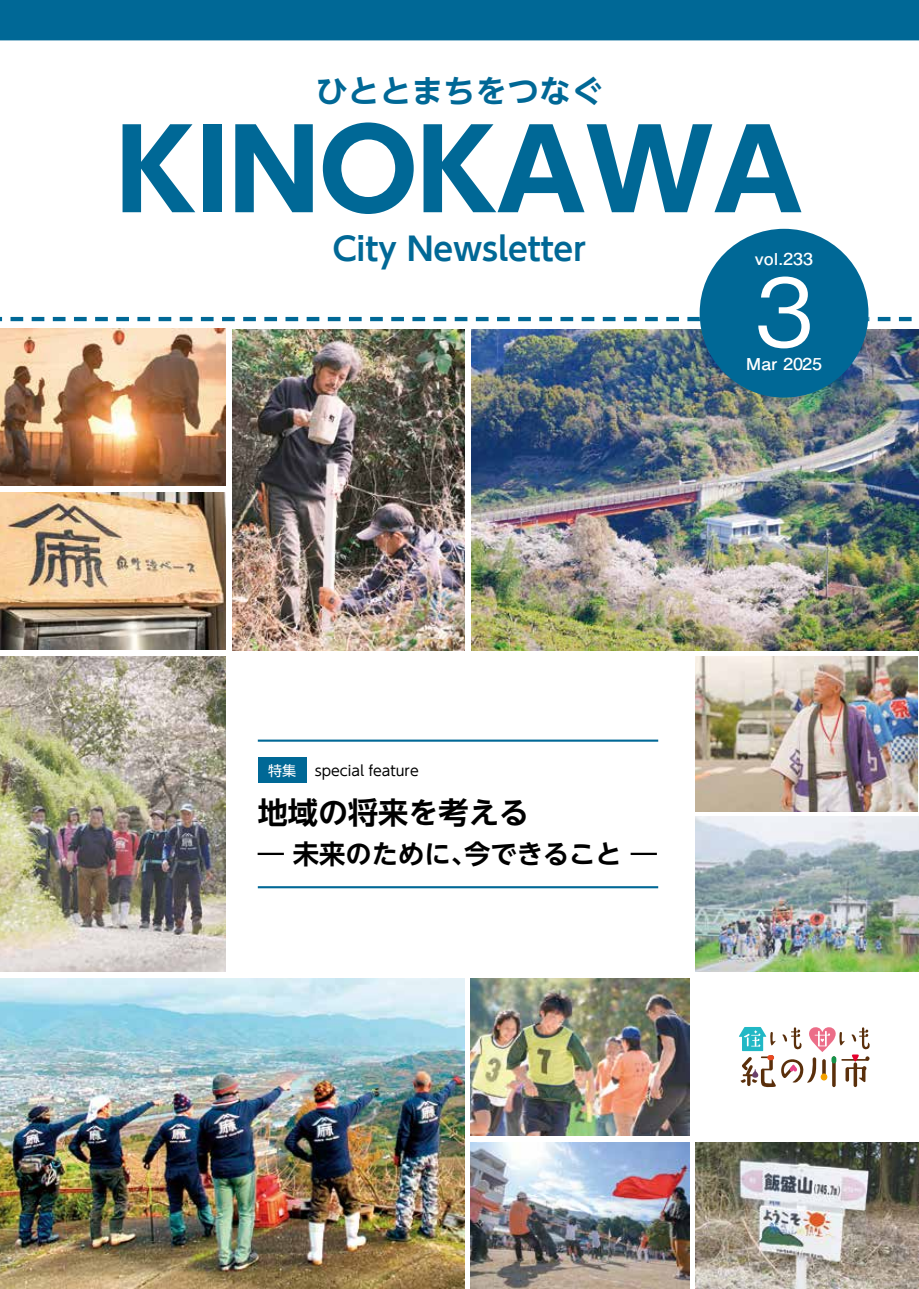
<style>
.page{position:relative;width:919px;height:1289px;background:#fff}
.page>*{position:absolute;margin:0;border:0;box-sizing:border-box;transform-origin:0 0}
.t1{font:700 109.35px "UD Shin Go NT Pro";color:#006896}
.t2{font:500 93.3px "Gothic BBB Pro";color:#fff}
.t3{font:700 31.95px "UD Shin Go NT Pro De";color:#006896}
.t4{font:700 30.15px "UD Shin Go NT Pro De";color:#000}
.t5{font:700 26.55px "UD Shin Go NT Pro De";color:#000}
.t6{font:700 16.35px "Futo Go B101 Pro";color:#fff;scale:1.1 1}
.t7{font:14.1px "UD Shin Go NT Pro";color:#000}
.t8{font:14.1px "UD Shin Go NT Pro";color:#fff}
</style>
<div class="page">
<svg style="left:0;top:317px;width:912px;height:4px"></svg>
<img style="left:0;top:656px;width:225px;height:315px">
<svg style="left:739px;top:1027px;width:130px;height:60px"></svg>
<hr style="left:258px;top:739px;width:400px;height:2px;background:#006896">
<hr style="left:258px;top:886px;width:400px;height:2px;background:#006896">
<div style="left:258px;top:757px;width:48px;height:26px;background:#006896"></div>
<img style="left:0;top:492px;width:225px;height:157px">
<img style="left:695px;top:816px;width:223px;height:155px">
<img style="left:0;top:978px;width:464px;height:310px">
<img style="left:470px;top:1142px;width:219px;height:146px">
<img style="left:695px;top:1142px;width:223px;height:146px">
<img style="left:471px;top:329px;width:447px;height:321px">
<img style="left:232px;top:329px;width:232px;height:321px">
<img style="left:0;top:328px;width:225px;height:157px">
<img style="left:470px;top:978px;width:219px;height:157px">
<img style="left:695px;top:656px;width:222px;height:155px">
<div style="left:699px;top:229px;width:169px;height:168px;background:#006896;border-radius:50%"></div>
<div style="left:0;top:0;width:918px;height:40px;background:#006896"></div>
<p class="t3" style="left:316px;top:64px;width:289px">ひととまちをつなぐ</p>
<h1 class="t1" style="left:116px;top:81px;width:687px">KINOKAWA</h1>
<p class="t3" style="left:332px;top:223px;width:255px">City Newsletter</p>
<p class="t6" style="left:754px;top:245px;width:55px">vol.233</p>
<h2 class="t2" style="left:737px;top:236px;width:95px">３</h2>
<p class="t6" style="left:745px;top:350px;width:71px">Mar 2025</p>
<p class="t8" style="left:268px;top:759px;width:30px">特集</p>
<p class="t4" style="left:258px;top:787px;width:272px">地域の将来を考える</p>
<p class="t5" style="left:464px;top:832px;width:194px">今できること ―</p>
<p class="t7" style="left:315px;top:759px;width:106px">special feature</p>
<p class="t5" style="left:258px;top:832px;width:221px">― 未来のために、</p>
</div>
